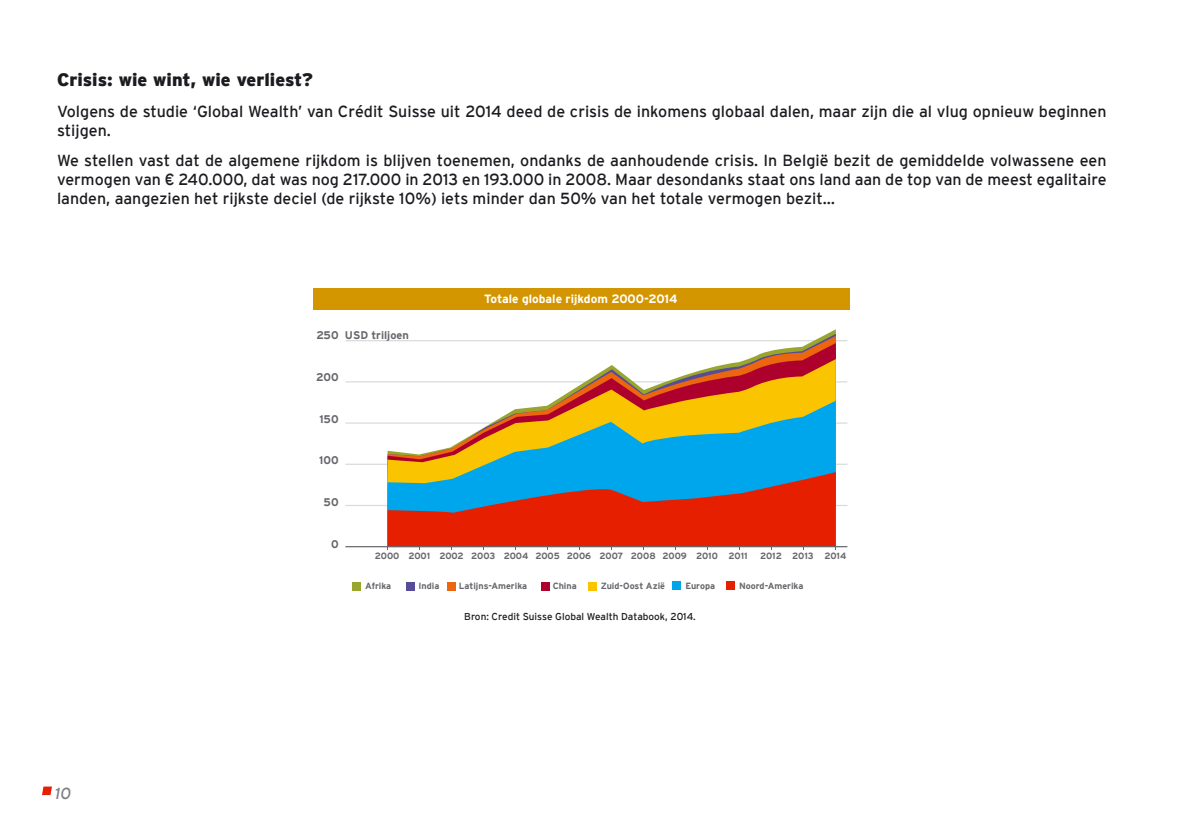
<style>
.page{position:relative;width:1193px;height:840px;background:#fff}
.page>*{position:absolute;margin:0;border:0;box-sizing:border-box;transform-origin:0 0}
.t1{font:900 18px "Interstate";color:#1b1c20}
.t2{font:16px/19px "Interstate";color:#1b1c20}
.t3{font:italic 16px "Interstate";color:#818084}
.t4{font:700 12px "Interstate";color:#fff}
.t5{font:700 11px "Interstate";color:#68676c}
.t6{font:10px "Interstate";color:#1b1c20}
.t7{font:700 9px "Interstate";color:#68676c}
</style>
<div class="page">
<svg style="left:42px;top:786px;width:10px;height:9px"></svg>
<hr style="left:345px;top:340px;width:502px;height:1px;background:#d8dadc">
<hr style="left:345px;top:381px;width:502px;height:1px;background:#d8dadc">
<hr style="left:345px;top:422px;width:502px;height:2px;background:#d8dadc">
<hr style="left:345px;top:463px;width:502px;height:2px;background:#d8dadc">
<hr style="left:345px;top:505px;width:502px;height:1px;background:#d8dadc">
<svg style="left:387px;top:336px;width:448px;height:7px"></svg>
<svg style="left:748px;top:343px;width:87px;height:16px"></svg>
<svg style="left:387px;top:359px;width:448px;height:42px"></svg>
<svg style="left:387px;top:401px;width:448px;height:71px"></svg>
<div style="left:352px;top:582px;width:9px;height:8px;background:#99a52f"></div>
<div style="left:447px;top:582px;width:9px;height:8px;background:#ec650f"></div>
<div style="left:587px;top:582px;width:9px;height:8px;background:#fbc400"></div>
<div style="left:726px;top:581px;width:8px;height:9px;background:#e71f01"></div>
<div style="left:406px;top:582px;width:9px;height:8px;background:#564c97"></div>
<div style="left:541px;top:582px;width:9px;height:8px;background:#ad002c"></div>
<div style="left:671px;top:581px;width:9px;height:9px;background:#00a6eb"></div>
<div style="left:313px;top:288px;width:537px;height:21px;background:#d49600"></div>
<hr style="left:345px;top:546px;width:502px;height:1px;background:#68676c">
<svg style="left:386px;top:472px;width:450px;height:77px;background:#a0524f"></svg>
<p class="t1" style="left:57px;top:69px;width:257px">Crisis: wie wint, wie verliest?</p>
<p class="t2" style="left:57px;top:101px;width:1050px">Volgens de studie ‘Global Wealth’ van Crédit Suisse uit 2014 deed de crisis de inkomens globaal dalen, maar zijn die al vlug opnieuw beginnen stijgen.</p>
<p class="t2" style="left:57px;top:151px;width:1050px;text-align:justify">We stellen vast dat de algemene rijkdom is blijven toenemen, ondanks de aanhoudende crisis. In België bezit de gemiddelde volwassene een vermogen van € 240.000, dat was nog 217.000 in 2013 en 193.000 in 2008. Maar desondanks staat ons land aan de top van de meest egalitaire landen, aangezien het rijkste deciel (de rijkste 10%) iets minder dan 50% van het totale vermogen bezit…</p>
<p class="t5" style="left:345px;top:329px;width:65px">USD triljoen</p>
<p class="t5" style="left:316px;top:329px;width:24px">250</p>
<p class="t5" style="left:316px;top:371px;width:24px">200</p>
<p class="t5" style="left:319px;top:412px;width:21px">150</p>
<p class="t5" style="left:319px;top:454px;width:21px">100</p>
<p class="t5" style="left:323px;top:496px;width:16px">50</p>
<p class="t5" style="left:331px;top:538px;width:9px">0</p>
<p class="t4" style="left:484px;top:292px;width:195px">Totale globale rijkdom 2000-2014</p>
<p class="t7" style="left:375px;top:551px;width:374px">2000 2001 2002 2003 2004 2005 2006 2007 2008 2009 2010 2011</p>
<p class="t7" style="left:760px;top:551px;width:88px">2012 2013 2014</p>
<p class="t7" style="left:365px;top:581px;width:27px">Afrika</p>
<p class="t7" style="left:418px;top:581px;width:22px">India</p>
<p class="t7" style="left:459px;top:581px;width:70px">Latijns-Amerika</p>
<p class="t7" style="left:552px;top:581px;width:26px">China</p>
<p class="t7" style="left:600px;top:581px;width:66px">Zuid-Oost Azië</p>
<p class="t7" style="left:685px;top:580px;width:31px">Europa</p>
<p class="t7" style="left:739px;top:580px;width:66px">Noord-Amerika</p>
<p class="t3" style="left:55px;top:784px;width:17px">10</p>
<p class="t6" style="left:464px;top:610px;width:233px">Bron: Credit Suisse Global Wealth Databook, 2014.</p>
</div>
